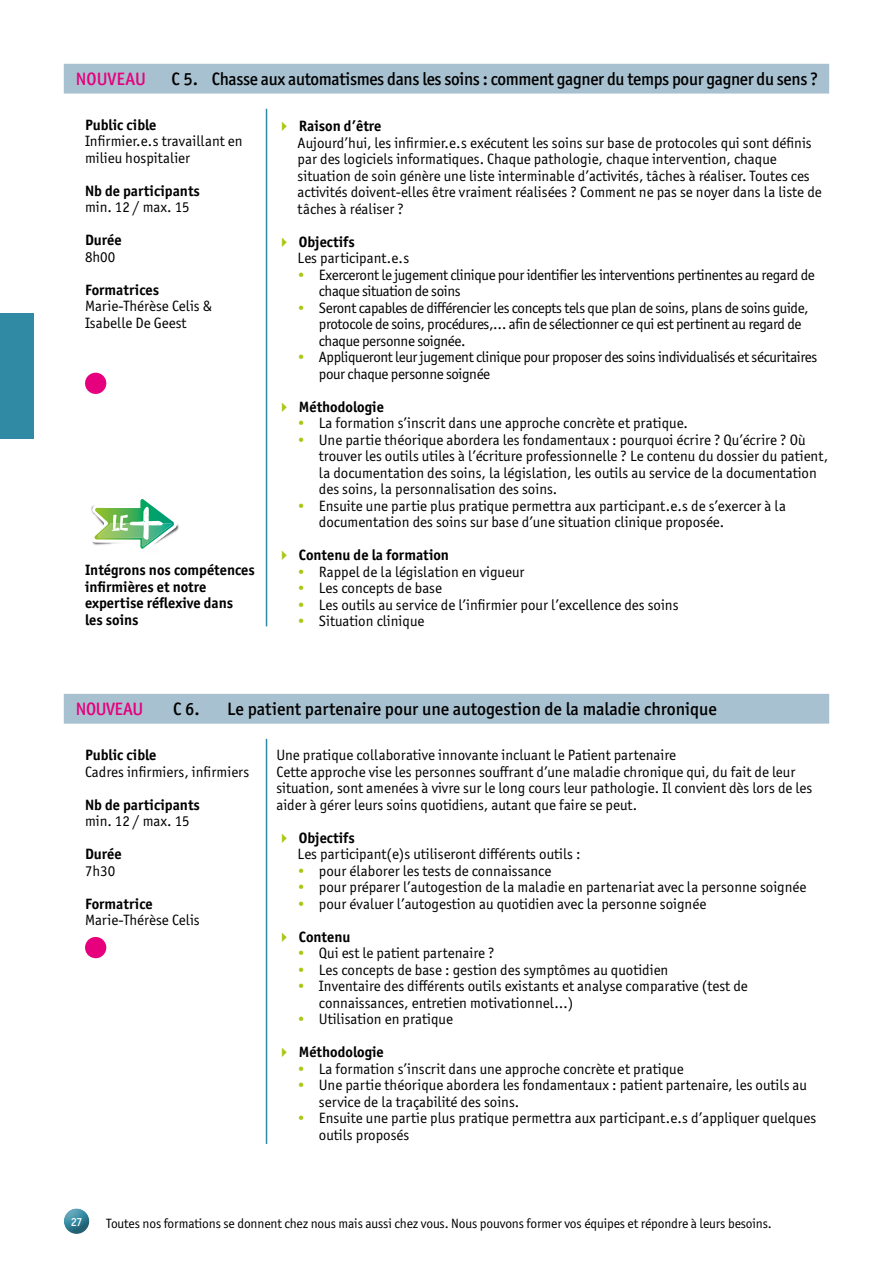
<style>
.page{position:relative;width:893px;height:1263px;background:#fff}
.page>*{position:absolute;margin:0;border:0;box-sizing:border-box;transform-origin:0 0}
.t1{font:500 18px "Officina Sans ITC Pro";letter-spacing:-.02em;color:#000}
.t2{font:500 18px "Officina Sans ITC Pro";color:#000}
.t3{font:500 18px "Officina Sans ITC Pro";color:#e6007d}
.t4{font:500 18px "Officina Sans ITC Pro";letter-spacing:-.025em;color:#e6007d}
.t5{font:15px/16.5px "Officina Sans ITC Pro";color:#000}
.t6{font:15px/16.5px "Officina Sans ITC Pro";letter-spacing:-.025em;color:#000}
.t7{font:700 15px/16.5px "Officina Sans ITC Pro";color:#000}
.t8{font:13.5px "Officina Sans ITC Pro";letter-spacing:-.01em;color:#000}
.t9{font:500 12px "Officina Sans ITC Pro";color:#fff}
.s1{color:#a8c813}
.s2{font-weight:700}
</style>
<div class="page">
<div style="left:63px;top:1207px;width:28px;height:19px;background:#fff;opacity:.3"></div>
<div style="left:63px;top:1210px;width:28px;height:25px;background:#000;opacity:.3"></div>
<div style="left:0;top:314px;width:34px;height:125px;background:#318aa3"></div>
<div style="left:85px;top:373px;width:21px;height:21px;background:#e6007d;border-radius:50%"></div>
<hr style="left:266px;top:109px;width:1px;height:517px;background:#318aa3">
<div style="left:65px;top:65px;width:763px;height:28px;background:#a8c1d0"></div>
<div style="left:64px;top:64px;width:765px;height:30px;border:2px solid #a8c1d0"></div>
<div style="left:65px;top:695px;width:763px;height:28px;background:#a8c1d0"></div>
<div style="left:64px;top:694px;width:765px;height:30px;border:2px solid #a8c1d0"></div>
<div style="left:85px;top:937px;width:21px;height:21px;background:#e6007d;border-radius:50%"></div>
<hr style="left:266px;top:739px;width:1px;height:405px;background:#318aa3">
<svg style="left:91px;top:499px;width:87px;height:50px"></svg>
<p class="t3" style="left:76px;top:68px;width:72px">NOUVEAU</p>
<p class="t1" style="left:172px;top:68px;width:648px">C 5. Chasse aux automatismes dans les soins : comment gagner du temps pour gagner du sens ?</p>
<p class="t7" style="left:85px;top:116px;width:73px">Public cible</p>
<p class="t5" style="left:85px;top:133px;width:159px">Infirmier.e.s travaillant en milieu hospitalier</p>
<p class="t7" style="left:85px;top:182px;width:116px">Nb de participants</p>
<p class="t5" style="left:85px;top:199px;width:106px">min. 12 / max. 15</p>
<p class="t7" style="left:85px;top:232px;width:38px">Durée</p>
<p class="t5" style="left:85px;top:249px;width:32px">8h00</p>
<p class="t7" style="left:85px;top:281px;width:76px">Formatrices</p>
<p class="t5" style="left:85px;top:298px;width:129px">Marie-Thérèse Celis &amp;<br>Isabelle De Geest</p>
<p class="t7" style="left:85px;top:562px;width:171px">Intégrons nos compétences infirmières et notre expertise réflexive dans<br>les soins</p>
<p class="t5" style="left:298px;top:118px;width:526px;text-indent:-21px"><span class="s1">✔</span> <span class="s2">Raison d’être<br></span>Aujourd’hui, les infirmier.e.s exécutent les soins sur base de protocoles qui sont définis par des logiciels informatiques. Chaque pathologie, chaque intervention, chaque situation de soin génère une liste interminable d’activités, tâches à réaliser. Toutes ces activités doivent-elles être vraiment réalisées ? Comment ne pas se noyer dans la liste de tâches à réaliser ?</p>
<p class="t5" style="left:298px;top:233px;width:113px;text-indent:-21px"><span class="s1">✔</span> <span class="s2">Objectifs<br></span>Les participant.e.s</p>
<p class="t6" style="left:319px;top:266px;width:497px;text-indent:-21px"><span class="s1">•</span> Exerceront le jugement clinique pour identifier les interventions pertinentes au regard de chaque situation de soins</p>
<p class="t6" style="left:319px;top:299px;width:491px;text-indent:-21px"><span class="s1">•</span> Seront capables de différencier les concepts tels que plan de soins, plans de soins guide, protocole de soins, procédures,… afin de sélectionner ce qui est pertinent au regard de chaque personne soignée.</p>
<p class="t6" style="left:319px;top:349px;width:500px;text-indent:-21px"><span class="s1">•</span> Appliqueront leur jugement clinique pour proposer des soins individualisés et sécuritaires pour chaque personne soignée</p>
<p class="t7" style="left:276px;top:398px;width:109px"><span class="s1">✔</span> Méthodologie</p>
<p class="t5" style="left:298px;top:415px;width:392px"><span class="s1">•</span> La formation s’inscrit dans une approche concrète et pratique.</p>
<p class="t5" style="left:319px;top:431px;width:511px;text-indent:-21px"><span class="s1">•</span> Une partie théorique abordera les fondamentaux : pourquoi écrire ? Qu’écrire ? Où trouver les outils utiles à l’écriture professionnelle ? Le contenu du dossier du patient, la documentation des soins, la législation, les outils au service de la documentation des soins, la personnalisation des soins.</p>
<p class="t5" style="left:319px;top:497px;width:469px;text-indent:-21px"><span class="s1">•</span> Ensuite une partie plus pratique permettra aux participant.e.s de s’exercer à la documentation des soins sur base d’une situation clinique proposée.</p>
<p class="t7" style="left:276px;top:547px;width:174px"><span class="s1">✔</span> Contenu de la formation</p>
<p class="t5" style="left:298px;top:563px;width:228px"><span class="s1">•</span> Rappel de la législation en vigueur</p>
<p class="t5" style="left:298px;top:580px;width:146px"><span class="s1">•</span> Les concepts de base</p>
<p class="t5" style="left:298px;top:596px;width:382px"><span class="s1">•</span> Les outils au service de l’infirmier pour l’excellence des soins</p>
<p class="t5" style="left:298px;top:613px;width:128px"><span class="s1">•</span> Situation clinique</p>
<p class="t4" style="left:76px;top:698px;width:69px">NOUVEAU</p>
<p class="t1" style="left:173px;top:698px;width:28px">C 6.</p>
<p class="t2" style="left:227px;top:698px;width:491px">Le patient partenaire pour une autogestion de la maladie chronique</p>
<p class="t5" style="left:276px;top:747px;width:537px">Une pratique collaborative innovante incluant le Patient partenaire<br>Cette approche vise les personnes souffrant d’une maladie chronique qui, du fait de leur situation, sont amenées à vivre sur le long cours leur pathologie. Il convient dès lors de les aider à gérer leurs soins quotidiens, autant que faire se peut.</p>
<p class="t5" style="left:298px;top:829px;width:284px;text-indent:-21px"><span class="s1">✔</span> <span class="s2">Objectifs<br></span>Les participant(e)s utiliseront différents outils :</p>
<p class="t5" style="left:298px;top:862px;width:255px"><span class="s1">•</span> pour élaborer les tests de connaissance</p>
<p class="t5" style="left:298px;top:879px;width:510px"><span class="s1">•</span> pour préparer l’autogestion de la maladie en partenariat avec la personne soignée</p>
<p class="t5" style="left:298px;top:895px;width:410px"><span class="s1">•</span> pour évaluer l’autogestion au quotidien avec la personne soignée</p>
<p class="t7" style="left:276px;top:928px;width:76px"><span class="s1">✔</span> Contenu</p>
<p class="t5" style="left:298px;top:945px;width:199px"><span class="s1">•</span> Qui est le patient partenaire ?</p>
<p class="t5" style="left:298px;top:961px;width:372px"><span class="s1">•</span> Les concepts de base : gestion des symptômes au quotidien</p>
<p class="t5" style="left:319px;top:978px;width:430px;text-indent:-21px"><span class="s1">•</span> Inventaire des différents outils existants et analyse comparative (test de connaissances, entretien motivationnel…)</p>
<p class="t5" style="left:298px;top:1011px;width:157px"><span class="s1">•</span> Utilisation en pratique</p>
<p class="t7" style="left:276px;top:1044px;width:109px"><span class="s1">✔</span> Méthodologie</p>
<p class="t5" style="left:298px;top:1060px;width:387px"><span class="s1">•</span> La formation s’inscrit dans une approche concrète et pratique</p>
<p class="t5" style="left:319px;top:1077px;width:490px;text-indent:-21px"><span class="s1">•</span> Une partie théorique abordera les fondamentaux : patient partenaire, les outils au service de la traçabilité des soins.</p>
<p class="t5" style="left:319px;top:1110px;width:499px;text-indent:-21px"><span class="s1">•</span> Ensuite une partie plus pratique permettra aux participant.e.s d’appliquer quelques outils proposés</p>
<p class="t7" style="left:85px;top:747px;width:73px">Public cible</p>
<p class="t5" style="left:85px;top:763px;width:166px">Cadres infirmiers, infirmiers</p>
<p class="t7" style="left:85px;top:796px;width:116px">Nb de participants</p>
<p class="t5" style="left:85px;top:813px;width:106px">min. 12 / max. 15</p>
<p class="t7" style="left:85px;top:846px;width:38px">Durée</p>
<p class="t5" style="left:85px;top:862px;width:32px">7h30</p>
<p class="t7" style="left:85px;top:895px;width:69px">Formatrice</p>
<p class="t5" style="left:85px;top:912px;width:116px">Marie-Thérèse Celis</p>
<p class="t9" style="left:71px;top:1214px;width:12px">27</p>
<p class="t8" style="left:106px;top:1216px;width:667px">Toutes nos formations se donnent chez nous mais aussi chez vous. Nous pouvons former vos équipes et répondre à leurs besoins.</p>
</div>
